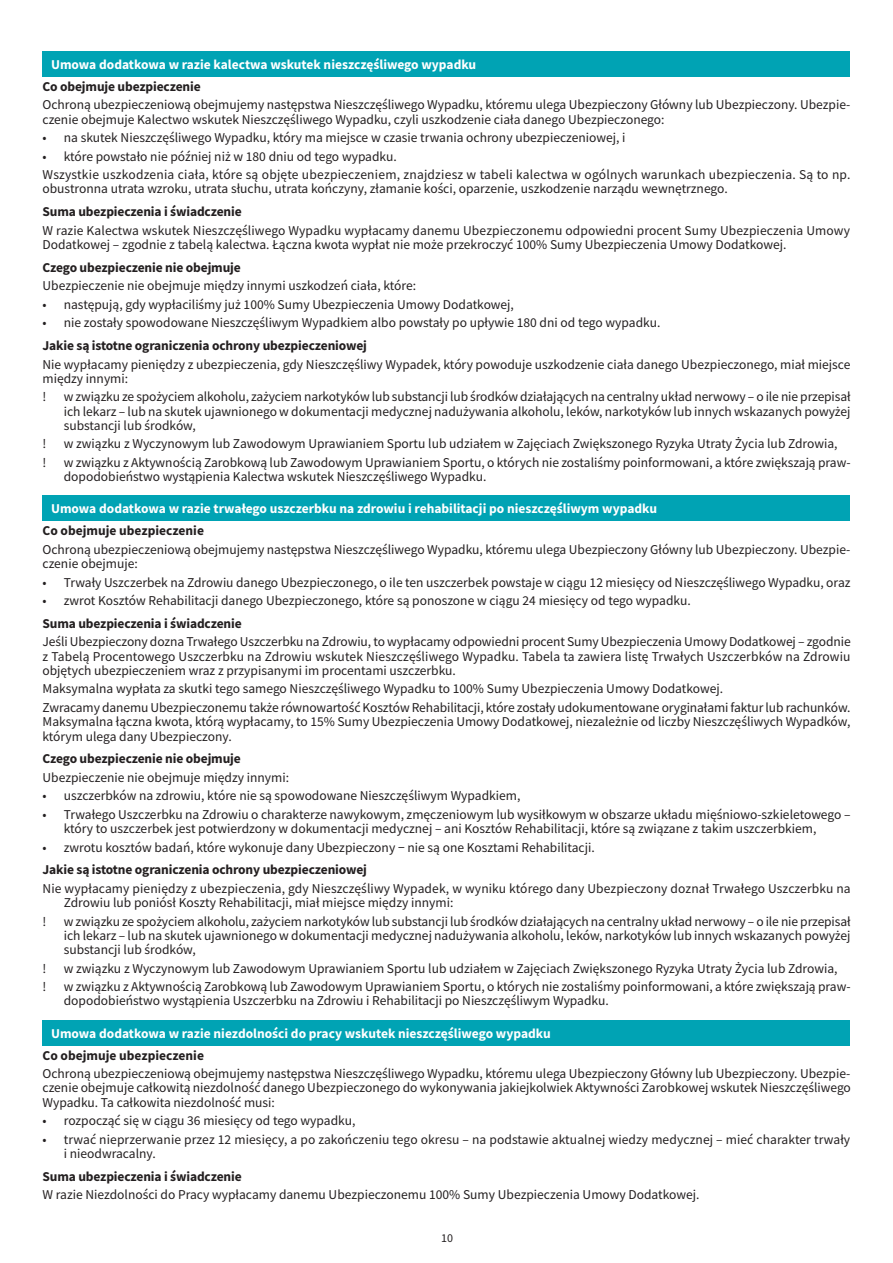
<style>
.page{position:relative;width:893px;height:1263px;background:#fff}
.page>*{position:absolute;margin:0;border:0;box-sizing:border-box;transform-origin:0 0}
.t1{font:13.5px/14.2px "Source Sans Pro";color:#231f20}
.t2{font:700 13.5px "Source Sans Pro";letter-spacing:-.01em;color:#231f20}
.t3{font:700 13.5px "Source Sans Pro";color:#fff}
.t4{font:12px "Source Sans Pro";color:#231f20}
</style>
<div class="page">
<div style="left:43px;top:51px;width:807px;height:26px;background:#00a3b4"></div>
<div style="left:43px;top:495px;width:807px;height:26px;background:#00a3b4"></div>
<div style="left:43px;top:1020px;width:807px;height:25px;background:#00a3b4"></div>
<p class="t3" style="left:51px;top:55px;width:427px">Umowa dodatkowa w razie kalectwa wskutek nieszczęśliwego wypadku</p>
<p class="t2" style="left:43px;top:77px;width:160px">Co obejmuje ubezpieczenie</p>
<p class="t1" style="left:43px;top:98px;width:809px">Ochroną ubezpieczeniową obejmujemy następstwa Nieszczęśliwego Wypadku, któremu ulega Ubezpieczony Główny lub Ubezpieczony. Ubezpie&shy;czenie obejmuje Kalectwo wskutek Nieszczęśliwego Wypadku, czyli uszkodzenie ciała danego Ubezpieczonego:</p>
<p class="t1" style="left:43px;top:131px;width:585px">• na skutek Nieszczęśliwego Wypadku, który ma miejsce w czasie trwania ochrony ubezpieczeniowej, i</p>
<p class="t1" style="left:43px;top:147px;width:809px;line-height:18.5px">• które powstało nie później niż w 180 dniu od tego wypadku.<br>Wszystkie uszkodzenia ciała, które są objęte ubezpieczeniem, znajdziesz w tabeli kalectwa w ogólnych warunkach ubezpieczenia. Są to np.</p>
<p class="t1" style="left:43px;top:182px;width:687px">obustronna utrata wzroku, utrata słuchu, utrata kończyny, złamanie kości, oparzenie, uszkodzenie narządu wewnętrznego.</p>
<p class="t2" style="left:43px;top:203px;width:201px">Suma ubezpieczenia i świadczenie</p>
<p class="t1" style="left:43px;top:223px;width:809px">W razie Kalectwa wskutek Nieszczęśliwego Wypadku wypłacamy danemu Ubezpieczonemu odpowiedni procent Sumy Ubezpieczenia Umowy<br>Dodatkowej – zgodnie z tabelą kalectwa. Łączna kwota wypłat nie może przekroczyć 100% Sumy Ubezpieczenia Umowy Dodatkowej.</p>
<p class="t2" style="left:43px;top:258px;width:200px">Czego ubezpieczenie nie obejmuje</p>
<p class="t1" style="left:43px;top:279px;width:375px">Ubezpieczenie nie obejmuje między innymi uszkodzeń ciała, które:</p>
<p class="t1" style="left:43px;top:297px;width:473px">• następują, gdy wypłaciliśmy już 100% Sumy Ubezpieczenia Umowy Dodatkowej,</p>
<p class="t1" style="left:43px;top:316px;width:619px">• nie zostały spowodowane Nieszczęśliwym Wypadkiem albo powstały po upływie 180 dni od tego wypadku.</p>
<p class="t2" style="left:43px;top:336px;width:326px">Jakie są istotne ograniczenia ochrony ubezpieczeniowej</p>
<p class="t1" style="left:43px;top:357px;width:809px">Nie wypłacamy pieniędzy z ubezpieczenia, gdy Nieszczęśliwy Wypadek, który powoduje uszkodzenie ciała danego Ubezpieczonego, miał miejsce między innymi:</p>
<p class="t1" style="left:43px;top:390px;width:5px">!</p>
<p class="t1" style="left:64px;top:390px;width:788px;text-align:justify">w związku ze spożyciem alkoholu, zażyciem narkotyków lub substancji lub środków działających na centralny układ nerwowy – o ile nie przepisał ich lekarz – lub na skutek ujawnionego w dokumentacji medycznej nadużywania alkoholu, leków, narkotyków lub innych wskazanych powyżej substancji lub środków,</p>
<p class="t1" style="left:43px;top:437px;width:5px">!</p>
<p class="t1" style="left:64px;top:437px;width:775px">w związku z Wyczynowym lub Zawodowym Uprawianiem Sportu lub udziałem w Zajęciach Zwiększonego Ryzyka Utraty Życia lub Zdrowia,</p>
<p class="t1" style="left:43px;top:455px;width:5px">!</p>
<p class="t1" style="left:64px;top:455px;width:788px">w związku z Aktywnością Zarobkową lub Zawodowym Uprawianiem Sportu, o których nie zostaliśmy poinformowani, a które zwiększają praw&shy;dopodobieństwo wystąpienia Kalectwa wskutek Nieszczęśliwego Wypadku.</p>
<p class="t3" style="left:51px;top:500px;width:607px">Umowa dodatkowa w razie trwałego uszczerbku na zdrowiu i rehabilitacji po nieszczęśliwym wypadku</p>
<p class="t2" style="left:43px;top:522px;width:163px">Co obejmuje ubezpieczenie</p>
<p class="t1" style="left:43px;top:542px;width:809px">Ochroną ubezpieczeniową obejmujemy następstwa Nieszczęśliwego Wypadku, któremu ulega Ubezpieczony Główny lub Ubezpieczony. Ubezpie&shy;czenie obejmuje:</p>
<p class="t1" style="left:43px;top:575px;width:809px">• Trwały Uszczerbek na Zdrowiu danego Ubezpieczonego, o ile ten uszczerbek powstaje w ciągu 12 miesięcy od Nieszczęśliwego Wypadku, oraz</p>
<p class="t1" style="left:43px;top:593px;width:650px">• zwrot Kosztów Rehabilitacji danego Ubezpieczonego, które są ponoszone w ciągu 24 miesięcy od tego wypadku.</p>
<p class="t2" style="left:43px;top:614px;width:201px">Suma ubezpieczenia i świadczenie</p>
<p class="t1" style="left:43px;top:635px;width:810px;text-align:justify">Jeśli Ubezpieczony dozna Trwałego Uszczerbku na Zdrowiu, to wypłacamy odpowiedni procent Sumy Ubezpieczenia Umowy Dodatkowej – zgodnie z Tabelą Procentowego Uszczerbku na Zdrowiu wskutek Nieszczęśliwego Wypadku. Tabela ta zawiera listę Trwałych Uszczerbków na Zdrowiu objętych ubezpieczeniem wraz z przypisanymi im procentami uszczerbku.</p>
<p class="t1" style="left:43px;top:680px;width:809px;line-height:18.5px">Maksymalna wypłata za skutki tego samego Nieszczęśliwego Wypadku to 100% Sumy Ubezpieczenia Umowy Dodatkowej.<br>Zwracamy danemu Ubezpieczonemu także równowartość Kosztów Rehabilitacji, które zostały udokumentowane oryginałami faktur lub rachunków.</p>
<p class="t1" style="left:43px;top:714px;width:809px">Maksymalna łączna kwota, którą wypłacamy, to 15% Sumy Ubezpieczenia Umowy Dodatkowej, niezależnie od liczby Nieszczęśliwych Wypadków, którym ulega dany Ubezpieczony.</p>
<p class="t2" style="left:43px;top:750px;width:200px">Czego ubezpieczenie nie obejmuje</p>
<p class="t1" style="left:43px;top:770px;width:248px">Ubezpieczenie nie obejmuje między innymi:</p>
<p class="t1" style="left:43px;top:789px;width:479px">• uszczerbków na zdrowiu, które nie są spowodowane Nieszczęśliwym Wypadkiem,</p>
<p class="t1" style="left:64px;top:807px;width:788px;text-indent:-21px">• Trwałego Uszczerbku na Zdrowiu o charakterze nawykowym, zmęczeniowym lub wysiłkowym w obszarze układu mięśniowo-szkieletowego – który to uszczerbek jest potwierdzony w dokumentacji medycznej – ani Kosztów Rehabilitacji, które są związane z takim uszczerbkiem,</p>
<p class="t1" style="left:43px;top:840px;width:554px">• zwrotu kosztów badań, które wykonuje dany Ubezpieczony − nie są one Kosztami Rehabilitacji.</p>
<p class="t2" style="left:43px;top:861px;width:326px">Jakie są istotne ograniczenia ochrony ubezpieczeniowej</p>
<p class="t1" style="left:64px;top:881px;width:788px;text-indent:-21px">Nie wypłacamy pieniędzy z ubezpieczenia, gdy Nieszczęśliwy Wypadek, w wyniku którego dany Ubezpieczony doznał Trwałego Uszczerbku na<br>Zdrowiu lub poniósł Koszty Rehabilitacji, miał miejsce między innymi:</p>
<p class="t1" style="left:43px;top:914px;width:5px">!</p>
<p class="t1" style="left:64px;top:914px;width:788px;text-align:justify">w związku ze spożyciem alkoholu, zażyciem narkotyków lub substancji lub środków działających na centralny układ nerwowy – o ile nie przepisał ich lekarz – lub na skutek ujawnionego w dokumentacji medycznej nadużywania alkoholu, leków, narkotyków lub innych wskazanych powyżej substancji lub środków,</p>
<p class="t1" style="left:43px;top:961px;width:5px">!</p>
<p class="t1" style="left:64px;top:961px;width:775px">w związku z Wyczynowym lub Zawodowym Uprawianiem Sportu lub udziałem w Zajęciach Zwiększonego Ryzyka Utraty Życia lub Zdrowia,</p>
<p class="t1" style="left:43px;top:979px;width:5px">!</p>
<p class="t1" style="left:64px;top:979px;width:788px">w związku z Aktywnością Zarobkową lub Zawodowym Uprawianiem Sportu, o których nie zostaliśmy poinformowani, a które zwiększają praw&shy;dopodobieństwo wystąpienia Uszczerbku na Zdrowiu i Rehabilitacji po Nieszczęśliwym Wypadku.</p>
<p class="t3" style="left:51px;top:1024px;width:501px">Umowa dodatkowa w razie niezdolności do pracy wskutek nieszczęśliwego wypadku</p>
<p class="t2" style="left:43px;top:1046px;width:163px">Co obejmuje ubezpieczenie</p>
<p class="t1" style="left:43px;top:1066px;width:810px;text-align:justify">Ochroną ubezpieczeniową obejmujemy następstwa Nieszczęśliwego Wypadku, któremu ulega Ubezpieczony Główny lub Ubezpieczony. Ubezpie&shy;czenie obejmuje całkowitą niezdolność danego Ubezpieczonego do wykonywania jakiejkolwiek Aktywności Zarobkowej wskutek Nieszczęśliwego Wypadku. Ta całkowita niezdolność musi:</p>
<p class="t1" style="left:43px;top:1113px;width:314px">• rozpocząć się w ciągu 36 miesięcy od tego wypadku,</p>
<p class="t1" style="left:64px;top:1132px;width:788px;text-indent:-21px">• trwać nieprzerwanie przez 12 miesięcy, a po zakończeniu tego okresu – na podstawie aktualnej wiedzy medycznej – mieć charakter trwały i nieodwracalny.</p>
<p class="t2" style="left:43px;top:1167px;width:201px">Suma ubezpieczenia i świadczenie</p>
<p class="t1" style="left:43px;top:1187px;width:658px">W razie Niezdolności do Pracy wypłacamy danemu Ubezpieczonemu 100% Sumy Ubezpieczenia Umowy Dodatkowej.</p>
<p class="t4" style="left:441px;top:1230px;width:13px">10</p>
</div>
